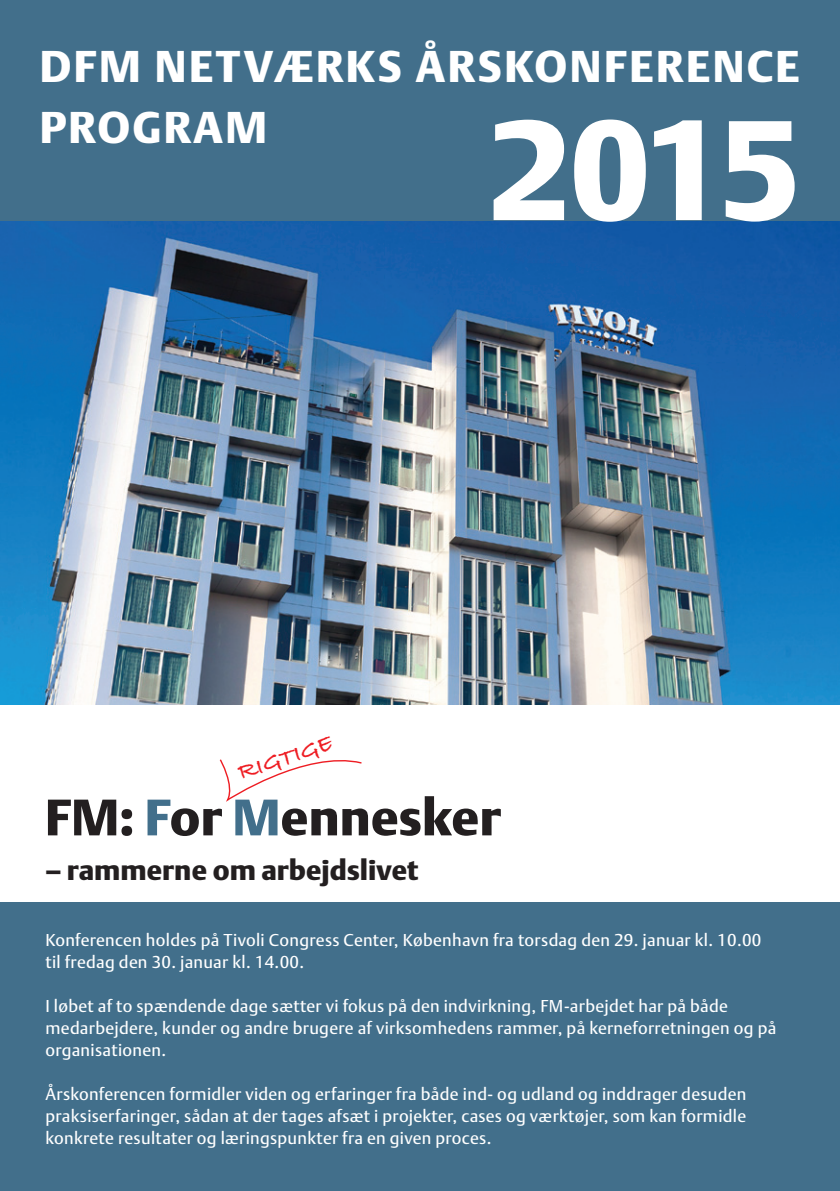
<style>
.page{position:relative;width:840px;height:1191px;background:#fff}
.page>*{position:absolute;margin:0;border:0;box-sizing:border-box;transform-origin:0 0}
.t1{font:140px "DTL Argo T Black";color:#fff}
.t2{font:50.6px "DTL Argo ST Black";color:#231f20}
.t3{font:44px "DTL Argo T Black";letter-spacing:.06em;color:#fff}
.Brød_bold_hvis{font:28px "DTL Argo T Black";color:#231f20}
.t4{font:24.2px "Bradley Hand ITCTT Bold";color:#ee1d23}
.Brød_bold_hvis-2{font:17px/22px "DTL Argo T";letter-spacing:.02em;color:#fff}
.s1{color:#426f8b}
</style>
<div class="page">
<img style="left:0;top:220px;width:839px;height:484px">
<div style="left:0;top:902px;width:839px;height:289px;background:#426f8b"></div>
<div style="left:0;top:0;width:839px;height:220px;background:#426f8b"></div>
<svg style="left:219px;top:759px;width:143px;height:43px"></svg>
<p class="t3" style="left:40px;top:41px;width:761px">DFM NETVÆRKS ÅRSKONFERENCE</p>
<p class="t3" style="left:40px;top:101px;width:229px">PROGRAM</p>
<p class="t1" style="left:489px;top:87px;width:312px">2015</p>
<p class="t4" style="left:232px;top:756px;width:100px;rotate:-19deg">RIGTIGE</p>
<p class="t2" style="left:45px;top:787px;width:457px">FM: <span class="s1">F</span>or <span class="s1">M</span>ennesker</p>
<p class="Brød_bold_hvis" style="left:45px;top:853px;width:374px">– rammerne om arbejdslivet</p>
<p class="Brød_bold_hvis-2" style="left:45px;top:929px;width:717px">Konferencen holdes på Tivoli Congress Center, København fra torsdag den 29. januar kl. 10.00 til fredag den 30. januar kl. 14.00.</p>
<p class="Brød_bold_hvis-2" style="left:45px;top:995px;width:732px">I løbet af to spændende dage sætter vi fokus på den indvirkning, FM-arbejdet har på både medarbejdere, kunder og andre brugere af virksomhedens rammer, på kerneforretningen og på organisationen.</p>
<p class="Brød_bold_hvis-2" style="left:45px;top:1083px;width:702px;text-align:justify">Årskonferencen formidler viden og erfaringer fra både ind- og udland og inddrager desuden praksiserfaringer, sådan at der tages afsæt i projekter, cases og værktøjer, som kan formidle konkrete resultater og læringspunkter fra en given proces.</p>
</div>
